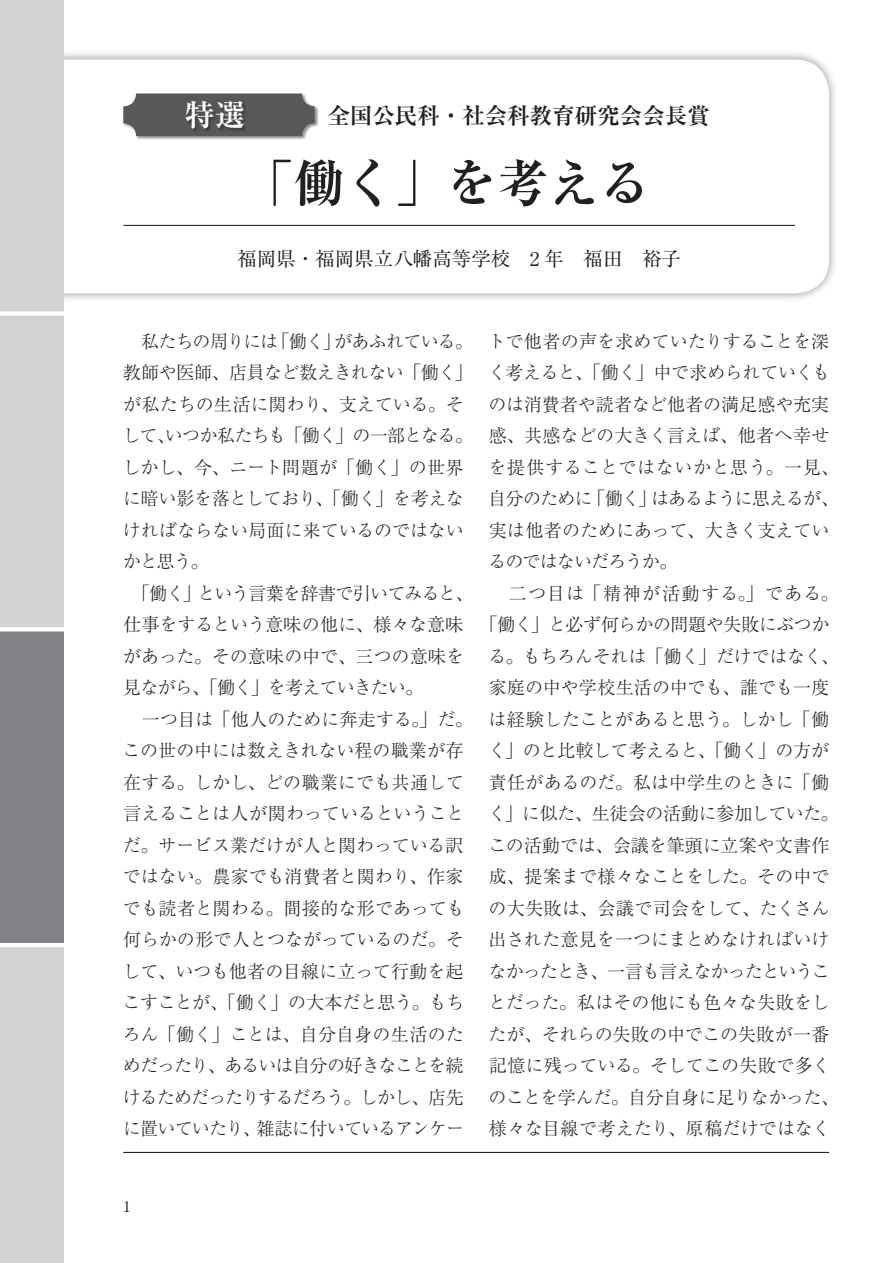
<style>
.page{position:relative;width:893px;height:1263px;background:#fff}
.page>*{position:absolute;margin:0;border:0;box-sizing:border-box;transform-origin:0 0}
.t1{font:700 51px "Ryumin";color:#231f20}
.t2{font:700 30px "Ryumin";color:#fff}
.t3{font:700 22.5px "Ryumin";color:#231f20}
.t4{font:19.5px "Ryumin";color:#231f20}
.t5{font:300 18px/31.5px "Ryumin";letter-spacing:-.01em;color:#231f20}
.t6{font:300 18px "Ryumin";letter-spacing:-.055em;color:#231f20}
.t7{font:300 18px "Ryumin";letter-spacing:.035em;color:#231f20}
.t8{font:300 18px "Ryumin";letter-spacing:.08em;color:#231f20}
.t9{font:300 18px "Ryumin";letter-spacing:.015em;color:#231f20}
.t10{font:300 18px "Ryumin";letter-spacing:-.045em;color:#231f20}
.t11{font:15px "Ryumin";color:#231f20}
</style>
<div class="page">
<div style="left:19px;top:49px;width:821px;height:256px;background:#231f20;opacity:.5"></div>
<svg style="left:64px;top:60px;width:765px;height:233px"></svg>
<div style="left:0;top:0;width:64px;height:1263px;background:#d1d2d4"></div>
<div style="left:123px;top:93px;width:196px;height:48px;background:#231f20;opacity:.5"></div>
<svg style="left:123px;top:94px;width:192px;height:42px;background:#646566"></svg>
<hr style="left:124px;top:225px;width:671px;height:1px;background:#231f20">
<div style="left:0;top:631px;width:64px;height:316px;background:#808285"></div>
<hr style="left:0;top:943px;width:81px;height:4px;background:#fff">
<hr style="left:0;top:627px;width:81px;height:4px;background:#fff">
<div style="left:0;top:311px;width:81px;height:5px;background:#fff"></div>
<hr style="left:123px;top:1152px;width:706px;height:1px;background:#231f20">
<div style="left:186px;top:100px;width:62px;height:33px;background:#231f20;opacity:.5"></div>
<h2 class="t2" style="left:185px;top:96px;width:61px">特選</h2>
<p class="t3" style="left:327px;top:101px;width:384px">全国公民科・社会科教育研究会会長賞</p>
<h1 class="t1" style="left:242px;top:152px;width:409px">「働く」を考える</h1>
<p class="t4" style="left:237px;top:247px;width:445px">福岡県・福岡県立八幡高等学校　2 年 福田　裕子</p>
<p class="t5" style="left:122px;top:327px;width:352px">　私たちの周りには「働く」があふれている。教師や医師、店員など数えきれない「働く」が私たちの生活に関わり、支えている。そして、いつか私たちも「働く」の一部となる。しかし、今、ニート問題が「働く」の世界に暗い影を落としており、「働く」を考えなければならない局面に来ているのではないかと思う。<br>　「働く」という言葉を辞書で引いてみると、仕事をするという意味の他に、様々な意味があった。その意味の中で、三つの意味を見ながら、「働く」を考えていきたい。<br>　一つ目は「他人のために奔走する。」だ。この世の中には数えきれない程の職業が存在する。しかし、どの職業にでも共通して言えることは人が関わっているということだ。サービス業だけが人と関わっている訳ではない。農家でも消費者と関わり、作家でも読者と関わる。間接的な形であっても何らかの形で人とつながっているのだ。そして、いつも他者の目線に立って行動を起こすことが、「働く」の大本だと思う。もちろん「働く」ことは、自分自身の生活のためだったり、あるいは自分の好きなことを続けるためだったりするだろう。しかし、店先に置いていたり、雑誌に付いているアンケー</p>
<p class="t5" style="left:488px;top:327px;width:343px">トで他者の声を求めていたりすることを深</p>
<p class="t5" style="left:488px;top:358px;width:344px">く考えると、「働く」中で求められていくも</p>
<p class="t5" style="left:489px;top:390px;width:342px">のは消費者や読者など他者の満足感や充実</p>
<p class="t5" style="left:489px;top:421px;width:342px">感、共感などの大きく言えば、他者へ幸せ</p>
<p class="t7" style="left:488px;top:457px;width:352px">を提供することではないかと思う。一見、</p>
<p class="t6" style="left:488px;top:489px;width:352px">自分のために「働く」はあるように思えるが、</p>
<p class="t5" style="left:489px;top:516px;width:342px">実は他者のためにあって、大きく支えてい</p>
<p class="t10" style="left:488px;top:552px;width:190px">るのではないだろうか。</p>
<p class="t8" style="left:489px;top:583px;width:351px">　二つ目は「精神が活動する。」である。</p>
<p class="t5" style="left:480px;top:610px;width:351px">「働く」と必ず何らかの問題や失敗にぶつか</p>
<p class="t5" style="left:488px;top:642px;width:352px">る。もちろんそれは「働く」だけではなく、</p>
<p class="t5" style="left:489px;top:673px;width:342px">家庭の中や学校生活の中でも、誰でも一度</p>
<p class="t5" style="left:488px;top:705px;width:342px">は経験したことがあると思う。しかし「働</p>
<p class="t5" style="left:488px;top:736px;width:343px">く」のと比較して考えると、「働く」の方が</p>
<p class="t5" style="left:489px;top:768px;width:342px">責任があるのだ。私は中学生のときに「働</p>
<p class="t5" style="left:488px;top:799px;width:352px">く」に似た、生徒会の活動に参加していた。</p>
<p class="t5" style="left:488px;top:831px;width:342px">この活動では、会議を筆頭に立案や文書作</p>
<p class="t5" style="left:489px;top:862px;width:342px">成、提案まで様々なことをした。その中で</p>
<p class="t9" style="left:489px;top:898px;width:342px">の大失敗は、会議で司会をして、たくさん</p>
<p class="t5" style="left:489px;top:925px;width:342px">出された意見を一つにまとめなければいけ</p>
<p class="t6" style="left:488px;top:961px;width:343px">なかったとき、一言も言えなかったというこ</p>
<p class="t5" style="left:488px;top:988px;width:343px">とだった。私はその他にも色々な失敗をし</p>
<p class="t5" style="left:489px;top:1020px;width:342px">たが、それらの失敗の中でこの失敗が一番</p>
<p class="t5" style="left:489px;top:1051px;width:343px">記憶に残っている。そしてこの失敗で多く</p>
<p class="t5" style="left:489px;top:1083px;width:352px">のことを学んだ。自分自身に足りなかった、</p>
<p class="t5" style="left:489px;top:1114px;width:343px">様々な目線で考えたり、原稿だけではなく</p>
<p class="t11" style="left:123px;top:1198px;width:9px">1</p>
</div>
